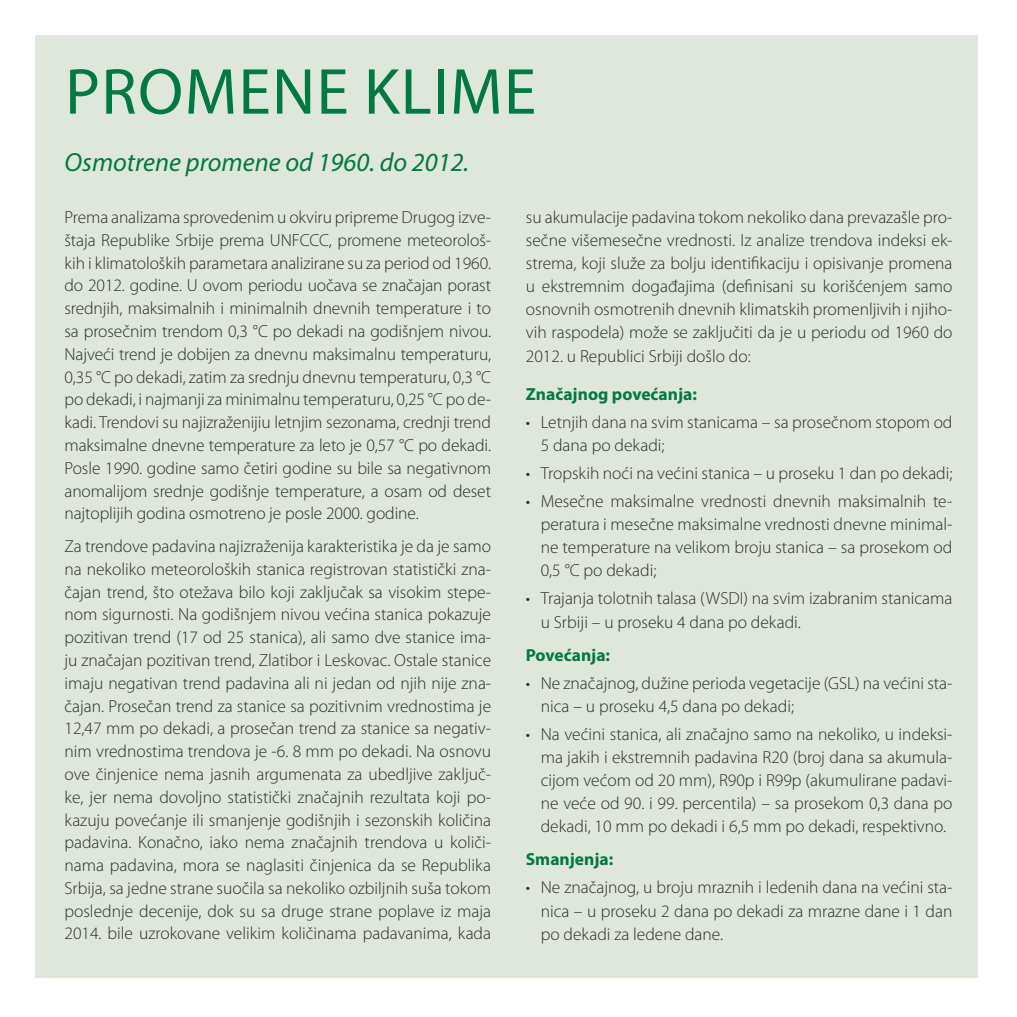
<style>
.page{position:relative;width:1017px;height:1017px;background:#fff}
.page>*{position:absolute;margin:0;border:0;box-sizing:border-box;transform-origin:0 0}
.t1{font:65.45px "Myriad Pro";letter-spacing:.02em;color:#007943}
.t2{font:italic 26.25px "Myriad Pro";color:#007943}
.t3{font:300 17.5px/22.8px "Myriad Pro";color:#2e2a29;text-align:justify}
.t4{font:700 17.5px "Myriad Pro";color:#007943}
</style>
<div class="page">
<div style="left:35px;top:35px;width:942px;height:942px;background:#dfe6db"></div>
<h1 class="t1" style="left:65px;top:51px;width:473px">PROMENE KLIME</h1>
<h2 class="t2" style="left:64px;top:146px;width:406px">Osmotrene promene od 1960. do 2012.</h2>
<p class="t3" style="left:64px;top:206px;width:428px">Prema analizama sprovedenim u okviru pripreme Drugog izve&shy;štaja Republike Srbije prema UNFCCC, promene meteorološ&shy;kih i klimatoloških parametara analizirane su za period od 1960. do 2012. godine. U ovom periodu uočava se značajan porast srednjih, maksimalnih i minimalnih dnevnih temperature i to sa prosečnim trendom 0,3 °C po dekadi na godišnjem nivou.<br>Najveći trend je dobijen za dnevnu maksimalnu temperaturu, 0,35 °C po dekadi, zatim za srednju dnevnu temperaturu, 0,3 °C po dekadi, i najmanji za minimalnu temperaturu, 0,25 °C po de&shy;kadi. Trendovi su najizraženijiu letnjim sezonama, crednji trend maksimalne dnevne temperature za leto je 0,57 °C po dekadi.<br>Posle 1990. godine samo četiri godine su bile sa negativnom anomalijom srednje godišnje temperature, a osam od deset najtoplijih godina osmotreno je posle 2000. godine.</p>
<p class="t3" style="left:64px;top:535px;width:428px">Za trendove padavina najizraženija karakteristika je da je samo na nekoliko meteoroloških stanica registrovan statistički zna&shy;čajan trend, što otežava bilo koji zaključak sa visokim stepe&shy;nom sigurnosti. Na godišnjem nivou većina stanica pokazuje pozitivan trend (17 od 25 stanica), ali samo dve stanice ima&shy;ju značajan pozitivan trend, Zlatibor i Leskovac. Ostale stanice imaju negativan trend padavina ali ni jedan od njih nije zna&shy;čajan. Prosečan trend za stanice sa pozitivnim vrednostima je 12,47 mm po dekadi, a prosečan trend za stanice sa negativ&shy;nim vrednostima trendova je -6. 8 mm po dekadi. Na osnovu ove činjenice nema jasnih argumenata za ubedljive zaključ&shy;ke, jer nema dovoljno statistički značajnih rezultata koji po&shy;kazuju povećanje ili smanjenje godišnjih i sezonskih količina padavina. Konačno, iako nema značajnih trendova u količi&shy;nama padavina, mora se naglasiti činjenica da se Republika Srbija, sa jedne strane suočila sa nekoliko ozbiljnih suša tokom poslednje decenije, dok su sa druge strane poplave iz maja 2014. bile uzrokovane velikim količinama padavanima, kada</p>
<p class="t3" style="left:526px;top:206px;width:428px">su akumulacije padavina tokom nekoliko dana prevazašle pro&shy;sečne višemesečne vrednosti. Iz analize trendova indeksi ek&shy;strema, koji služe za bolju identifikaciju i opisivanje promena u ekstremnim događajima (definisani su korišćenjem samo osnovnih osmotrenih dnevnih klimatskih promenljivih i njiho&shy;vih raspodela) može se zaključiti da je u periodu od 1960 do 2012. u Republici Srbiji došlo do:</p>
<p class="t4" style="left:526px;top:382px;width:173px">Značajnog povećanja:</p>
<p class="t3" style="left:541px;top:411px;width:413px;text-indent:-15px">• Letnjih dana na svim stanicama – sa prosečnom stopom od<br>5 dana po dekadi;</p>
<p class="t3" style="left:526px;top:462px;width:428px">• Tropskih noći na većini stanica – u proseku 1 dan po dekadi;</p>
<p class="t3" style="left:541px;top:490px;width:413px;text-indent:-15px">• Mesečne maksimalne vrednosti dnevnih maksimalnih te&shy;peratura i mesečne maksimalne vrednosti dnevne minimal&shy;ne temperature na velikom broju stanica – sa prosekom od 0,5 °C po dekadi;</p>
<p class="t3" style="left:541px;top:587px;width:413px;text-indent:-15px">• Trajanja tolotnih talasa (WSDI) na svim izabranim stanicama u Srbiji – u proseku 4 dana po dekadi.</p>
<p class="t4" style="left:526px;top:643px;width:86px">Povećanja:</p>
<p class="t3" style="left:541px;top:672px;width:413px;text-indent:-15px">• Ne značajnog, dužine perioda vegetacije (GSL) na većini sta&shy;nica – u proseku 4,5 dana po dekadi;</p>
<p class="t3" style="left:541px;top:723px;width:413px;text-indent:-15px">• Na većini stanica, ali značajno samo na nekoliko, u indeksi&shy;ma jakih i ekstremnih padavina R20 (broj dana sa akumula&shy;cijom većom od 20 mm), R90p i R99p (akumulirane padavi&shy;ne veće od 90. i 99. percentila) – sa prosekom 0,3 dana po dekadi, 10 mm po dekadi i 6,5 mm po dekadi, respektivno.</p>
<p class="t4" style="left:526px;top:848px;width:89px">Smanjenja:</p>
<p class="t3" style="left:541px;top:876px;width:413px;text-indent:-15px">• Ne značajnog, u broju mraznih i ledenih dana na većini sta&shy;nica – u proseku 2 dana po dekadi za mrazne dane i 1 dan po dekadi za ledene dane.</p>
</div>
